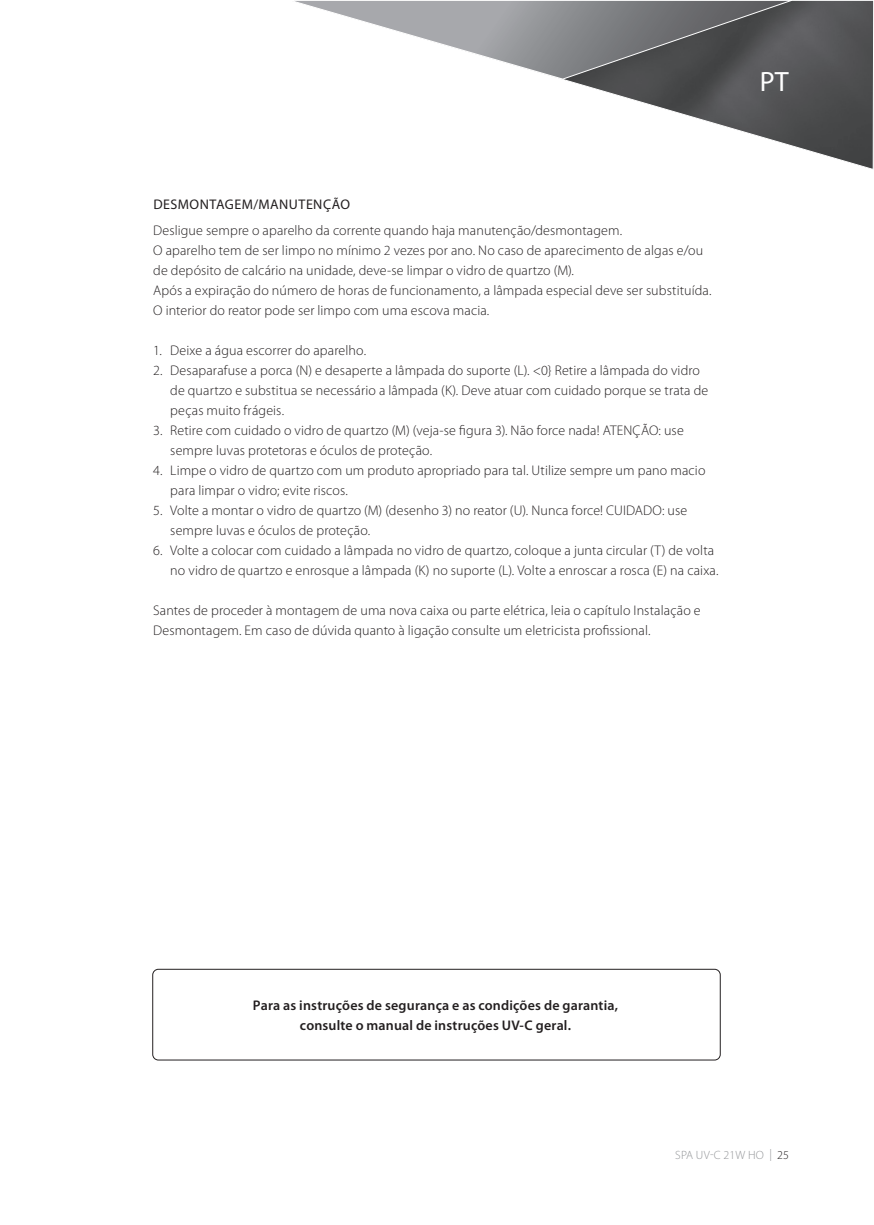
<style>
.page{position:relative;width:874px;height:1225px;background:#fff}
.page>*{position:absolute;margin:0;border:0;box-sizing:border-box;transform-origin:0 0}
.t1{font:28px "Myriad Pro";color:#fff}
.t2{font:300 14px/20px "Myriad Pro";letter-spacing:.01em;color:#231f20}
.t3{font:600 14px/20px "Myriad Pro";letter-spacing:.015em;color:#231f20;text-align:center}
.t4{font:14px "Myriad Pro";letter-spacing:.035em;color:#231f20}
.t5{font:300 12px "Myriad Pro";letter-spacing:.01em;color:#939598}
.s1{color:#231f20}
</style>
<div class="page">
<svg style="left:565px;top:0;width:308px;height:169px"></svg>
<svg style="left:295px;top:0;width:500px;height:80px"></svg>
<div style="left:152px;top:968px;width:568px;height:92px;border:1px solid #231f20;border-radius:6px"></div>
<p class="t4" style="left:153px;top:196px;width:198px">DESMONTAGEM/MANUTENÇÃO</p>
<p class="t2" style="left:153px;top:220px;width:559px">Desligue sempre o aparelho da corrente quando haja manutenção/desmontagem.<br>O aparelho tem de ser limpo no mínimo 2 vezes por ano. No caso de aparecimento de algas e/ou de depósito de calcário na unidade, deve-se limpar o vidro de quartzo (M).<br>Após a expiração do número de horas de funcionamento, a lâmpada especial deve ser substituída.<br>O interior do reator pode ser limpo com uma escova macia.</p>
<p class="t2" style="left:153px;top:340px;width:214px">1. Deixe a água escorrer do aparelho.</p>
<p class="t2" style="left:170px;top:360px;width:539px;text-indent:-17px">2. Desaparafuse a porca (N) e desaperte a lâmpada do suporte (L). &lt;0} Retire a lâmpada do vidro de quartzo e substitua se necessário a lâmpada (K). Deve atuar com cuidado porque se trata de peças muito frágeis.</p>
<p class="t2" style="left:170px;top:420px;width:515px;text-indent:-17px">3. Retire com cuidado o vidro de quartzo (M) (veja-se figura 3). Não force nada! ATENÇÃO: use sempre luvas protetoras e óculos de proteção.</p>
<p class="t2" style="left:170px;top:460px;width:536px;text-indent:-17px">4. Limpe o vidro de quartzo com um produto apropriado para tal. Utilize sempre um pano macio para limpar o vidro; evite riscos.</p>
<p class="t2" style="left:170px;top:500px;width:518px;text-indent:-17px">5. Volte a montar o vidro de quartzo (M) (desenho 3) no reator (U). Nunca force! CUIDADO: use sempre luvas e óculos de proteção.</p>
<p class="t2" style="left:170px;top:540px;width:549px;text-indent:-17px">6. Volte a colocar com cuidado a lâmpada no vidro de quartzo, coloque a junta circular (T) de volta no vidro de quartzo e enrosque a lâmpada (K) no suporte (L). Volte a enroscar a rosca (E) na caixa.</p>
<p class="t2" style="left:153px;top:600px;width:548px">Santes de proceder à montagem de uma nova caixa ou parte elétrica, leia o capítulo Instalação e<br>Desmontagem. Em caso de dúvida quanto à ligação consulte um eletricista profissional.</p>
<h1 class="t1" style="left:759px;top:65px;width:30px">PT</h1>
<p class="t3" style="left:253px;top:995px;width:366px">Para as instruções de segurança e as condições de garantia, consulte o manual de instruções UV-C geral.</p>
<p class="t5" style="left:674px;top:1148px;width:115px">SPA UV-C 21W HO | <span class="s1">25</span></p>
</div>
